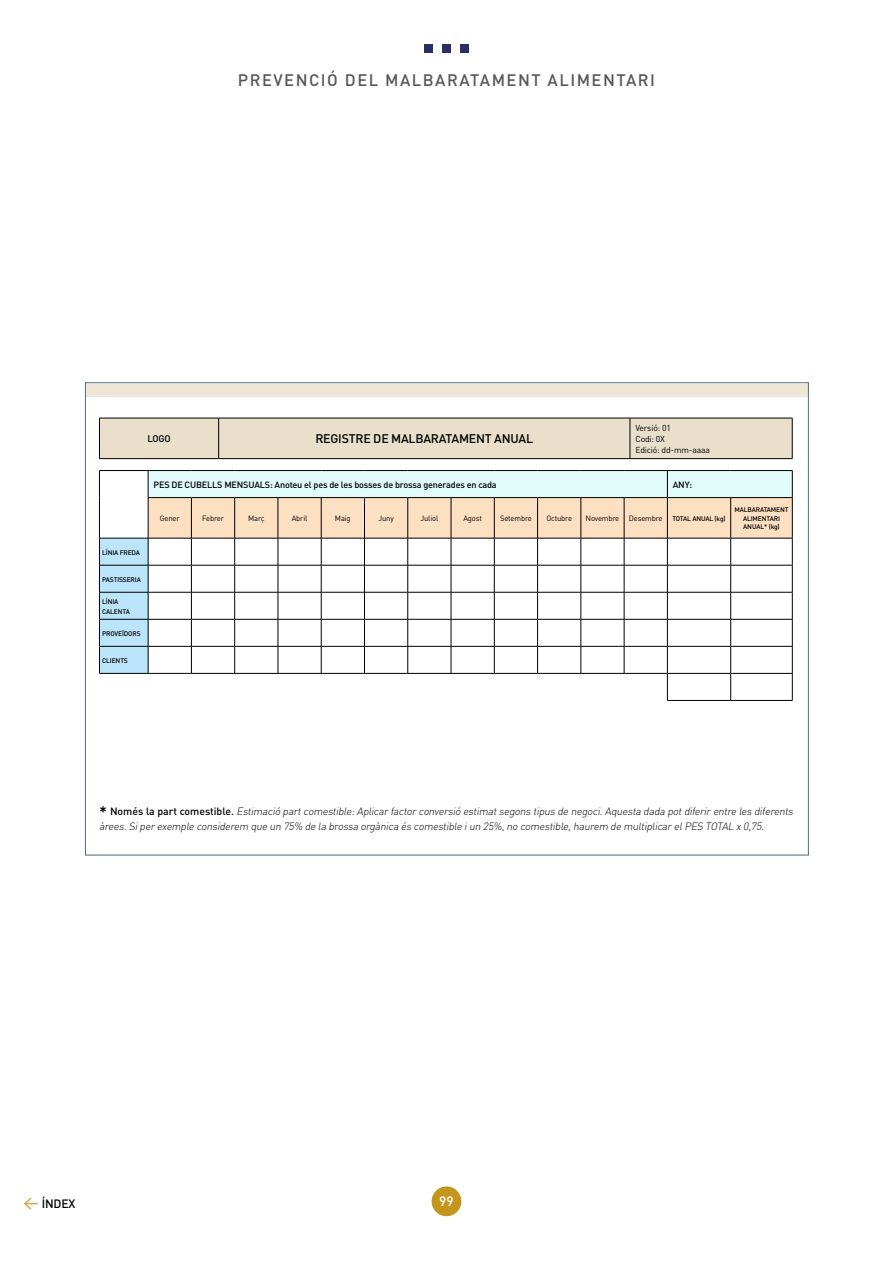
<style>
.page{position:relative;width:893px;height:1263px;background:#fff}
.page>*{position:absolute;margin:0;border:0;box-sizing:border-box;transform-origin:0 0}
.t1{font:500 16.5px "DIN";letter-spacing:.09em;color:#575756}
.t2{font:500 13.5px "DIN";color:#fff}
.t3{font:500 12.45px "DIN";letter-spacing:-.02em;color:#000}
.t4{font:500 12px "DIN";letter-spacing:-.02em;color:#000}
.t5{font:italic 300 10.5px/15px "DIN";color:#000}
.t6{font:500 9.6px "DIN";color:#000}
.t7{font:500 9px "DIN";letter-spacing:-.02em;color:#000}
.t8{font:8.55px/11.2px "DIN";letter-spacing:-.02em;color:#000}
.t9{font:7.65px "DIN";letter-spacing:-.02em;color:#000}
.t10{font:500 6.75px/8.6px "DIN";letter-spacing:-.02em;color:#000;text-align:center}
.s1{font-weight:500;font-style:normal;font-size:16.5px}
.s2{font-weight:500;font-style:normal}
</style>
<div class="page">
<div style="left:432px;top:1186px;width:29px;height:30px;background:#c4961b;border-radius:50%"></div>
<div style="left:424px;top:44px;width:8px;height:9px;background:#292f64"></div>
<div style="left:442px;top:44px;width:9px;height:9px;background:#292f64"></div>
<div style="left:461px;top:44px;width:8px;height:9px;background:#292f64"></div>
<svg style="left:24px;top:1197px;width:14px;height:13px"></svg>
<div style="left:86px;top:384px;width:723px;height:12px;background:#eee7d8"></div>
<div style="left:100px;top:419px;width:692px;height:39px;background:#e9dfcb"></div>
<hr style="left:99px;top:418px;width:120px;height:1px;background:#000">
<hr style="left:99px;top:418px;width:1px;height:40px;background:#000">
<hr style="left:219px;top:418px;width:411px;height:1px;background:#000">
<hr style="left:218px;top:418px;width:1px;height:40px;background:#000">
<hr style="left:630px;top:418px;width:162px;height:1px;background:#000">
<hr style="left:630px;top:418px;width:1px;height:40px;background:#000">
<hr style="left:792px;top:418px;width:1px;height:40px;background:#000">
<hr style="left:99px;top:458px;width:120px;height:1px;background:#000">
<hr style="left:219px;top:458px;width:411px;height:1px;background:#000">
<hr style="left:630px;top:458px;width:162px;height:1px;background:#000">
<svg style="left:99px;top:470px;width:694px;height:230px"></svg>
<hr style="left:667px;top:700px;width:64px;height:1px;background:#000">
<hr style="left:731px;top:700px;width:61px;height:1px;background:#000">
<h1 class="t1" style="left:238px;top:69px;width:419px">PREVENCIÓ DEL MALBARATAMENT ALIMENTARI</h1>
<p class="t6" style="left:147px;top:433px;width:25px">LOGO</p>
<p class="t3" style="left:315px;top:431px;width:219px">REGISTRE DE MALBARATAMENT ANUAL</p>
<p class="t8" style="left:635px;top:422px;width:76px">Versió: 01<br>Codi: 0X<br>Edició: dd-mm-aaaa</p>
<p class="t7" style="left:154px;top:479px;width:345px">PES DE CUBELLS MENSUALS: Anoteu el pes de les bosses de brossa generades en cada</p>
<p class="t7" style="left:673px;top:479px;width:21px">ANY:</p>
<p class="t9" style="left:160px;top:513px;width:21px">Gener</p>
<p class="t9" style="left:202px;top:513px;width:23px">Febrer</p>
<p class="t9" style="left:248px;top:513px;width:18px">Març</p>
<p class="t9" style="left:292px;top:513px;width:17px">Abril</p>
<p class="t9" style="left:335px;top:513px;width:17px">Maig</p>
<p class="t9" style="left:378px;top:513px;width:17px">Juny</p>
<p class="t9" style="left:420px;top:513px;width:19px">Juliol</p>
<p class="t9" style="left:463px;top:513px;width:20px">Agost</p>
<p class="t9" style="left:500px;top:513px;width:33px">Setembre</p>
<p class="t9" style="left:546px;top:513px;width:27px">Octubre</p>
<p class="t9" style="left:586px;top:513px;width:79px">Novembre Desembre</p>
<p class="t10" style="left:672px;top:514px;width:55px">TOTAL ANUAL (kg)</p>
<p class="t10" style="left:734px;top:505px;width:56px">MALBARATAMENT<br>ALIMENTARI<br>ANUAL* (kg)</p>
<p class="t10" style="left:102px;top:548px;width:39px">LÍNIA FREDA</p>
<p class="t10" style="left:102px;top:575px;width:40px">PASTISSERIA</p>
<p class="t10" style="left:102px;top:596px;width:29px;line-height:10.5px;text-align:left">LÍNIA<br>CALENTA</p>
<p class="t10" style="left:102px;top:629px;width:40px">PROVEÏDORS</p>
<p class="t10" style="left:102px;top:656px;width:27px">CLIENTS</p>
<p class="t5" style="left:99px;top:804px;width:698px"><span class="s1">*</span> <span class="s2">N o m é s l a p a rt c o m e s t i b le .</span> Estimació partcomestible:Aplicarfactorconversió estimatsegons tipus de negoci.Aquesta dada potdiferirentre les diferents àrees.Siperexemple considerem que un 75% de la brossa orgànica és comestible iun 25%,no comestible,haurem de multiplicarelPES TOTAL x 0,75.</p>
<p class="t4" style="left:42px;top:1196px;width:35px">ÍNDEX</p>
<p class="t2" style="left:439px;top:1193px;width:16px">99</p>
</div>
